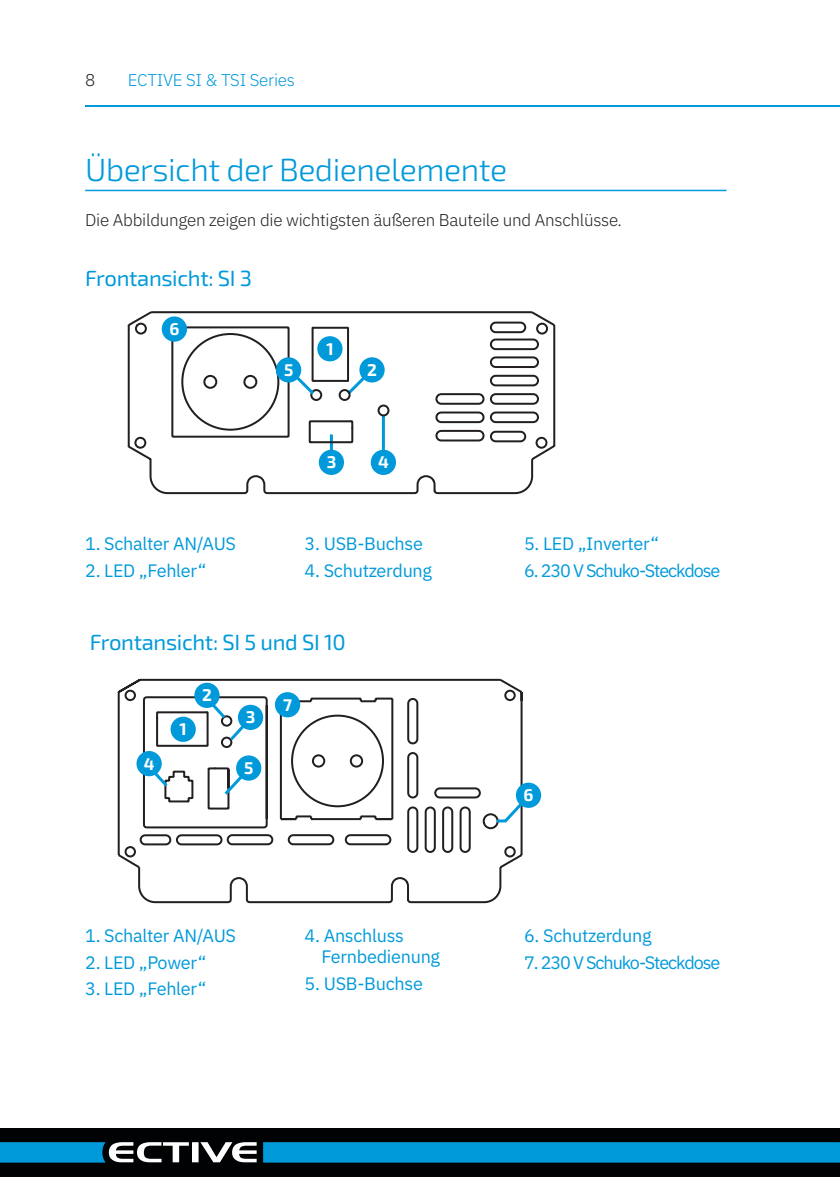
<style>
.page{position:relative;width:840px;height:1191px;background:#fff}
.page>*{position:absolute;margin:0;border:0;box-sizing:border-box;transform-origin:0 0}
.t1{font:300 32px "Exo 2";letter-spacing:-.015em;color:#009ada}
.t2{font:22px "Exo 2";letter-spacing:-.015em;color:#009ada}
.t3{font:18px/21px "IBM Plex Sans";letter-spacing:-.015em;color:#009ada}
.t4{font:18px "IBM Plex Sans";letter-spacing:-.06em;color:#009ada}
.t5{font:300 17px "IBM Plex Sans";letter-spacing:-.015em;color:#231f20}
.t6{font:300 17px "IBM Plex Sans";letter-spacing:-.015em;color:#009ada}
.t7{font:700 17px "Exo 2";color:#fff}
</style>
<div class="page">
<hr style="left:85px;top:105px;width:754px;height:1px;background:#009ada">
<div style="left:0;top:1128px;width:839px;height:48px;background:#010203"></div>
<svg style="left:0;top:1142px;width:256px;height:20px"></svg>
<div style="left:263px;top:1142px;width:576px;height:20px;background:#009ada"></div>
<hr style="left:85px;top:190px;width:641px;height:1px;background:#009ada">
<svg style="left:127px;top:311px;width:429px;height:184px"></svg>
<svg style="left:117px;top:678px;width:406px;height:226px"></svg>
<div style="left:170px;top:716px;width:26px;height:26px;background:#009ada;border-radius:50%"></div>
<svg style="left:221px;top:766px;width:31px;height:32px"></svg>
<div style="left:238px;top:705px;width:25px;height:25px;background:#009ada;border-radius:50%"></div>
<div style="left:236px;top:755px;width:25px;height:25px;background:#009ada;border-radius:50%"></div>
<svg style="left:493px;top:793px;width:30px;height:31px"></svg>
<div style="left:515px;top:782px;width:26px;height:26px;background:#009ada;border-radius:50%"></div>
<div style="left:276px;top:357px;width:25px;height:25px;background:#009ada;border-radius:50%"></div>
<svg style="left:292px;top:372px;width:25px;height:26px"></svg>
<svg style="left:202px;top:693px;width:51px;height:50px"></svg>
<svg style="left:144px;top:761px;width:26px;height:28px"></svg>
<div style="left:194px;top:682px;width:25px;height:26px;background:#009ada;border-radius:50%"></div>
<div style="left:136px;top:751px;width:26px;height:25px;background:#009ada;border-radius:50%"></div>
<div style="left:162px;top:316px;width:25px;height:26px;background:#009ada;border-radius:50%"></div>
<div style="left:275px;top:692px;width:25px;height:25px;background:#009ada;border-radius:50%"></div>
<p class="t5" style="left:85px;top:67px;width:12px">8</p>
<p class="t6" style="left:128px;top:67px;width:169px">ECTIVE SI &amp; TSI Series</p>
<h1 class="t1" style="left:85px;top:151px;width:423px">Übersicht der Bedienelemente</h1>
<p class="t5" style="left:85px;top:207px;width:538px">Die Abbildungen zeigen die wichtigsten äußeren Bauteile und Anschlüsse.</p>
<p class="t2" style="left:85px;top:266px;width:168px">Frontansicht: SI 3</p>
<p class="t7" style="left:169px;top:319px;width:11px">6</p>
<p class="t3" style="left:85px;top:532px;width:152px">1. Schalter AN/AUS</p>
<p class="t3" style="left:85px;top:558px;width:123px">2. LED „Fehler“</p>
<p class="t7" style="left:284px;top:360px;width:11px">5</p>
<p class="t7" style="left:326px;top:338px;width:9px">1</p>
<p class="t7" style="left:367px;top:360px;width:11px">2</p>
<p class="t7" style="left:326px;top:452px;width:11px">3</p>
<p class="t7" style="left:378px;top:452px;width:12px">4</p>
<p class="t3" style="left:304px;top:532px;width:120px">3. USB-Buchse</p>
<p class="t3" style="left:304px;top:558px;width:129px">4. Schutzerdung</p>
<p class="t2" style="left:90px;top:629px;width:257px">Frontansicht: SI 5 und SI 10</p>
<p class="t7" style="left:144px;top:753px;width:12px">4</p>
<p class="t7" style="left:179px;top:719px;width:9px">1</p>
<p class="t7" style="left:202px;top:685px;width:11px">2</p>
<p class="t7" style="left:246px;top:707px;width:11px">3</p>
<p class="t7" style="left:244px;top:758px;width:11px">5</p>
<p class="t7" style="left:283px;top:694px;width:10px">7</p>
<p class="t3" style="left:85px;top:923px;width:152px">1. Schalter AN/AUS</p>
<p class="t3" style="left:85px;top:950px;width:123px">2. LED „Power“</p>
<p class="t3" style="left:85px;top:977px;width:123px">3. LED „Fehler“</p>
<p class="t3" style="left:321px;top:923px;width:120px;text-indent:-17px">4. Anschluss<br>Fernbedienung</p>
<p class="t3" style="left:304px;top:971px;width:120px">5. USB-Buchse</p>
<p class="t3" style="left:523px;top:532px;width:136px">5. LED „Inverter“</p>
<p class="t4" style="left:523px;top:556px;width:198px">6. 230 V Schuko-Steckdose</p>
<p class="t7" style="left:523px;top:785px;width:11px">6</p>
<p class="t3" style="left:523px;top:923px;width:129px">6. Schutzerdung</p>
<p class="t4" style="left:523px;top:948px;width:198px">7. 230 V Schuko-Steckdose</p>
</div>
